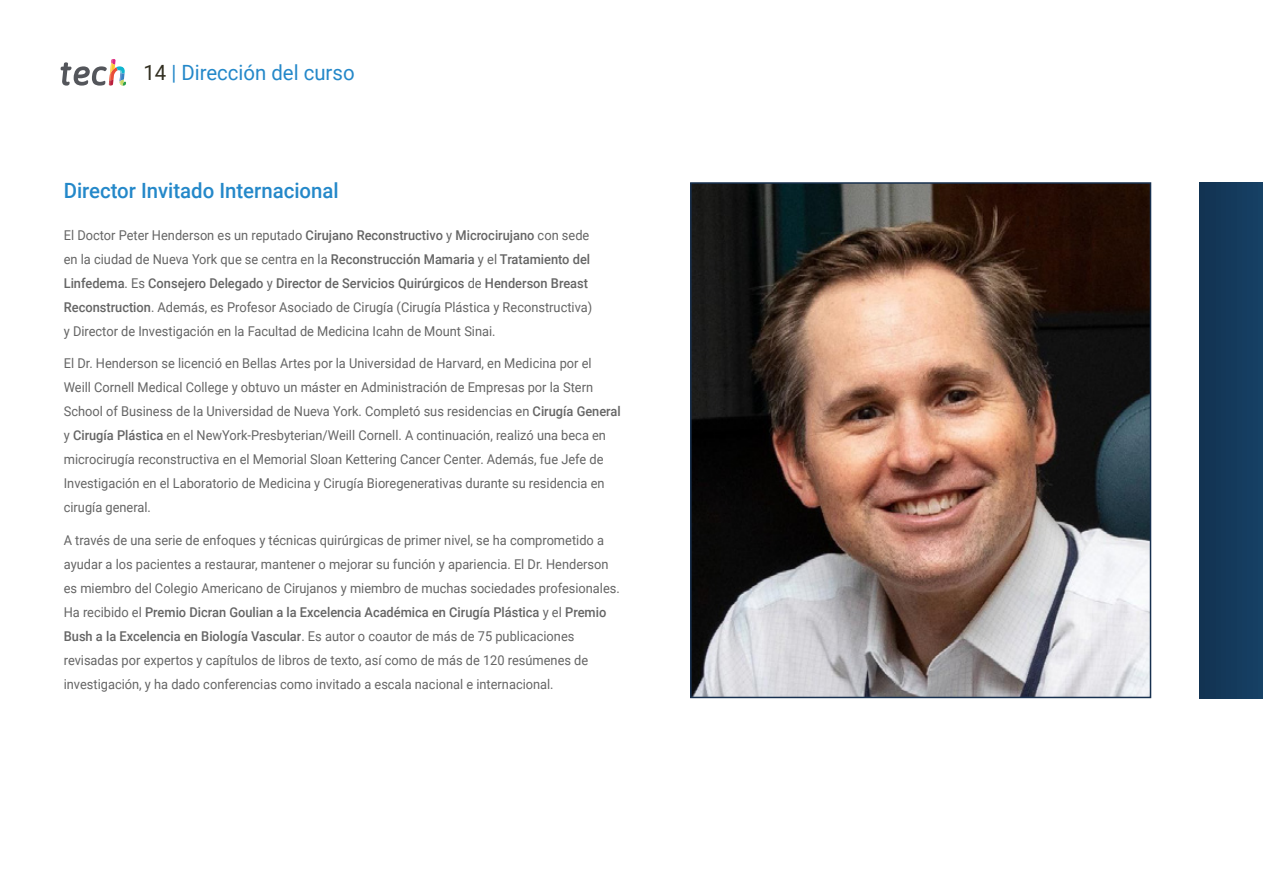
<style>
.page{position:relative;width:1263px;height:893px;background:#fff}
.page>*{position:absolute;margin:0;border:0;box-sizing:border-box;transform-origin:0 0}
.t1{font:500 21px "Roboto";color:#2488c9}
.t2{font:21px "Roboto";color:#2488c9}
.t3{font:13.5px/24px "Roboto";color:#656565;scale:.95 1}
.s1{color:#312e20}
.s2{font-weight:500}
</style>
<div class="page">
<img style="left:693px;top:185px;width:455px;height:510px">
<div style="left:690px;top:182px;width:461px;height:516px;border:2px solid #17304f"></div>
<div style="left:1199px;top:182px;width:64px;height:516px;background:#14395b"></div>
<svg style="left:61px;top:59px;width:65px;height:27px"></svg>
<h1 class="t2" style="left:144px;top:57px;width:213px"><span class="s1">14</span> | Dirección del curso</h1>
<h1 class="t1" style="left:64px;top:176px;width:276px">Director Invitado Internacional</h1>
<p class="t3" style="left:64px;top:222px;width:558px">El Doctor Peter Henderson es un reputado <span class="s2">Cirujano Reconstructivo</span> y <span class="s2">Microcirujano</span> con sede en la ciudad de Nueva York que se centra en la <span class="s2">Reconstrucción Mamaria</span> y el <span class="s2">Tratamiento del Linfedema</span>. Es <span class="s2">Consejero Delegado</span> y <span class="s2">Director de Servicios Quirúrgicos</span> de <span class="s2">Henderson Breast Reconstruction</span>. Además, es Profesor Asociado de Cirugía (Cirugía Plástica y Reconstructiva) y Director de Investigación en la Facultad de Medicina Icahn de Mount Sinai.</p>
<p class="t3" style="left:64px;top:351px;width:588px">El Dr. Henderson se licenció en Bellas Artes por la Universidad de Harvard, en Medicina por el Weill Cornell Medical College y obtuvo un máster en Administración de Empresas por la Stern School of Business de la Universidad de Nueva York. Completó sus residencias en <span class="s2">Cirugía General </span>y <span class="s2">Cirugía Plástica</span> en el NewYork-Presbyterian/Weill Cornell. A continuación, realizó una beca en microcirugía reconstructiva en el Memorial Sloan Kettering Cancer Center. Además, fue Jefe de Investigación en el Laboratorio de Medicina y Cirugía Bioregenerativas durante su residencia en cirugía general.</p>
<p class="t3" style="left:64px;top:527px;width:587px">A través de una serie de enfoques y técnicas quirúrgicas de primer nivel, se ha comprometido a ayudar a los pacientes a restaurar, mantener o mejorar su función y apariencia. El Dr. Henderson es miembro del Colegio Americano de Cirujanos y miembro de muchas sociedades profesionales.<br>Ha recibido el <span class="s2">Premio Dicran Goulian a la Excelencia Académica en Cirugía Plástica</span> y el <span class="s2">Premio Bush a la Excelencia en Biología Vascular</span>. Es autor o coautor de más de 75 publicaciones revisadas por expertos y capítulos de libros de texto, así como de más de 120 resúmenes de investigación, y ha dado conferencias como invitado a escala nacional e internacional.</p>
</div>
